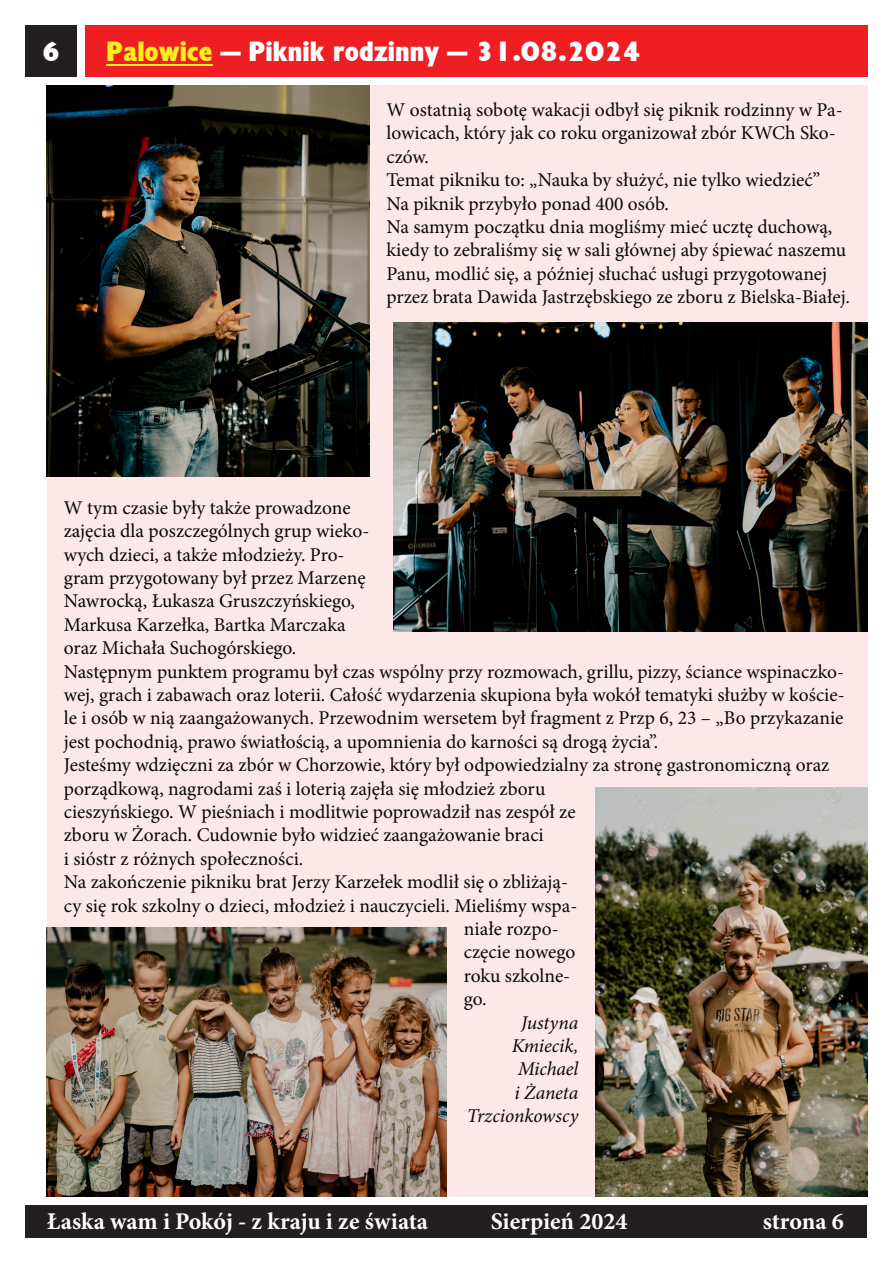
<style>
.page{position:relative;width:893px;height:1263px;background:#fff}
.page>*{position:absolute;margin:0;border:0;box-sizing:border-box;transform-origin:0 0}
.t1{font:900 27px "EFN Gilead";color:#fff}
.t2{font:700 24px "Minion Pro";color:#fff}
.t3{font:19.5px/23.4px "Minion Pro";color:#080704}
.t4{font:italic 19.5px/23.4px "Minion Pro";letter-spacing:-.005em;color:#080704;text-align:right}
.s1{color:#f8ee1d}
</style>
<div class="page">
<div style="left:26px;top:1204px;width:841px;height:33px;background:#231f20"></div>
<div style="left:26px;top:26px;width:51px;height:51px;background:#231f20"></div>
<div style="left:47px;top:85px;width:820px;height:1111px;background:#fde8e9"></div>
<div style="left:85px;top:26px;width:782px;height:51px;background:#ee1e23"></div>
<hr style="left:106px;top:64px;width:107px;height:2px;background:#f8ee1d">
<img style="left:394px;top:322px;width:473px;height:309px">
<img style="left:47px;top:85px;width:322px;height:392px">
<img style="left:595px;top:788px;width:272px;height:408px">
<img style="left:47px;top:927px;width:399px;height:269px">
<h1 class="t1" style="left:42px;top:34px;width:20px">6</h1>
<h1 class="t1" style="left:106px;top:34px;width:536px"><span class="s1">Palowice</span> – Piknik rodzinny – 31.08.2024</h1>
<p class="t3" style="left:386px;top:100px;width:465px">W ostatnią sobotę wakacji odbył się piknik rodzinny w Pa&shy;lowicach, który jak co roku organizował zbór KWCh Sko&shy;czów.<br>Temat pikniku to: „Nauka by służyć, nie tylko wiedzieć”<br>Na piknik przybyło ponad 400 osób.<br>Na samym początku dnia mogliśmy mieć ucztę duchową, kiedy to zebraliśmy się w sali głównej aby śpiewać naszemu Panu, modlić się, a później słuchać usługi przygotowanej przez brata Dawida Jastrzębskiego ze zboru z Bielska-Białej.</p>
<p class="t3" style="left:64px;top:498px;width:288px">W tym czasie były także prowadzone</p>
<p class="t3" style="left:64px;top:521px;width:307px">zajęcia dla poszczególnych grup wieko-</p>
<p class="t3" style="left:64px;top:544px;width:282px">wych dzieci, a także młodzieży. Pro-</p>
<p class="t3" style="left:64px;top:568px;width:303px">gram przygotowany był przez Marzenę</p>
<p class="t3" style="left:64px;top:591px;width:293px">Nawrocką, Łukasza Gruszczyńskiego,</p>
<p class="t3" style="left:64px;top:615px;width:283px">Markusa Karzełka, Bartka Marczaka</p>
<p class="t3" style="left:64px;top:638px;width:234px">oraz Michała Suchogórskiego.</p>
<p class="t3" style="left:64px;top:661px;width:782px">Następnym punktem programu był czas wspólny przy rozmowach, grillu, pizzy, ściance wspinaczko-</p>
<p class="t3" style="left:64px;top:685px;width:782px">wej, grach i zabawach oraz loterii. Całość wydarzenia skupiona była wokół tematyki służby w koście-</p>
<p class="t3" style="left:64px;top:708px;width:781px">le i osób w nią zaangażowanych. Przewodnim wersetem był fragment z Przp 6, 23 – „Bo przykazanie</p>
<p class="t3" style="left:64px;top:732px;width:596px">jest pochodnią, prawo światłością, a upomnienia do karności są drogą życia”.</p>
<p class="t3" style="left:64px;top:755px;width:767px">Jesteśmy wdzięczni za zbór w Chorzowie, który był odpowiedzialny za stronę gastronomiczną oraz</p>
<p class="t3" style="left:64px;top:778px;width:483px">porządkową, nagrodami zaś i loterią zajęła się młodzież zboru</p>
<p class="t3" style="left:64px;top:802px;width:513px">cieszyńskiego. W pieśniach i modlitwie poprowadził nas zespół ze</p>
<p class="t3" style="left:64px;top:825px;width:482px">zboru w Żorach. Cudownie było widzieć zaangażowanie braci</p>
<p class="t3" style="left:64px;top:849px;width:241px">i sióstr z różnych społeczności.</p>
<p class="t3" style="left:64px;top:872px;width:506px">Na zakończenie pikniku brat Jerzy Karzełek modlił się o zbliżają-</p>
<p class="t3" style="left:64px;top:895px;width:515px">cy się rok szkolny o dzieci, młodzież i nauczycieli. Mieliśmy wspa-</p>
<p class="t3" style="left:464px;top:919px;width:96px">niałe rozpo-</p>
<p class="t3" style="left:464px;top:942px;width:113px">częcie nowego</p>
<p class="t3" style="left:464px;top:966px;width:108px">roku szkolne-</p>
<p class="t3" style="left:464px;top:989px;width:24px">go.</p>
<p class="t4" style="left:467px;top:1012px;width:113px">Justyna<br>Kmiecik,<br>Michael<br>i Żaneta<br>Trzcionkowscy</p>
<p class="t2" style="left:47px;top:1212px;width:383px">Łaska wam i Pokój - z kraju i ze świata</p>
<p class="t2" style="left:491px;top:1212px;width:138px">Sierpień 2024</p>
<p class="t2" style="left:763px;top:1212px;width:82px">strona 6</p>
</div>
